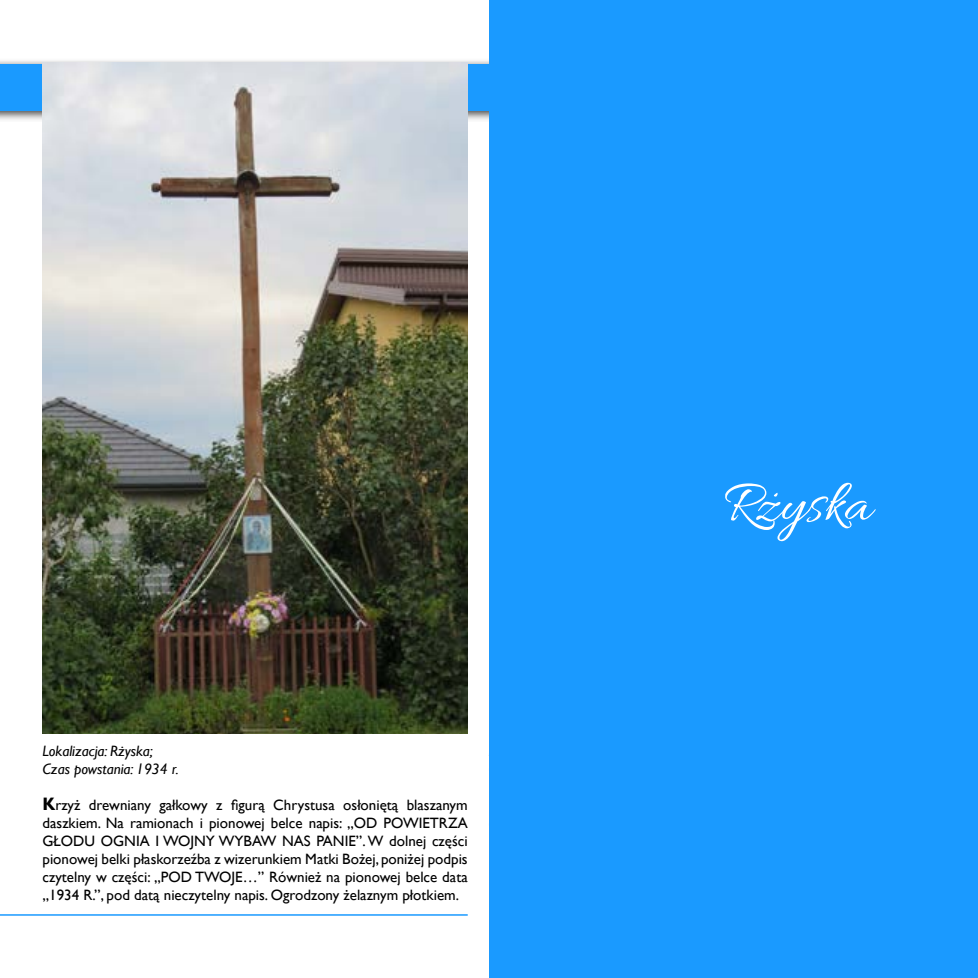
<style>
.page{position:relative;width:978px;height:978px;background:#fff}
.page>*{position:absolute;margin:0;border:0;box-sizing:border-box;transform-origin:0 0}
.t1{font:60px "Allura";color:#fff}
.t2{font:15px/18px "Gill Sans";color:#000;text-align:justify}
.t3{font:italic 15px/18px "Gill Sans";color:#000}
.s1{font-weight:700;font-size:18px}
</style>
<div class="page">
<div style="left:0;top:59px;width:978px;height:63px;background:#000;opacity:.75"></div>
<div style="left:0;top:64px;width:978px;height:47px;background:#1a9aff"></div>
<hr style="left:0;top:914px;width:468px;height:2px;background:#1a9aff">
<div style="left:489px;top:0;width:489px;height:978px;background:#1a9aff"></div>
<img style="left:43px;top:62px;width:425px;height:671px">
<p class="t3" style="left:43px;top:742px;width:138px">Lokalizacja: Rżyska;<br>Czas powstania: 1934 r.</p>
<p class="t2" style="left:43px;top:796px;width:427px"><span class="s1">K</span>rzyż drewniany gałkowy z figurą Chrystusa osłoniętą blaszanym daszkiem. Na ramionach i pionowej belce napis: „OD POWIETRZA GŁODU OGNIA I WOJNY WYBAW NAS PANIE”. W dolnej części pionowej belki płaskorzeźba z wizerunkiem Matki Bożej, poniżej podpis czytelny w części: „POD TWOJE…” Również na pionowej belce data „1934 R.”, pod datą nieczytelny napis. Ogrodzony żelaznym płotkiem.</p>
<h1 class="t1" style="left:723px;top:470px;width:150px">Rżyska</h1>
</div>
